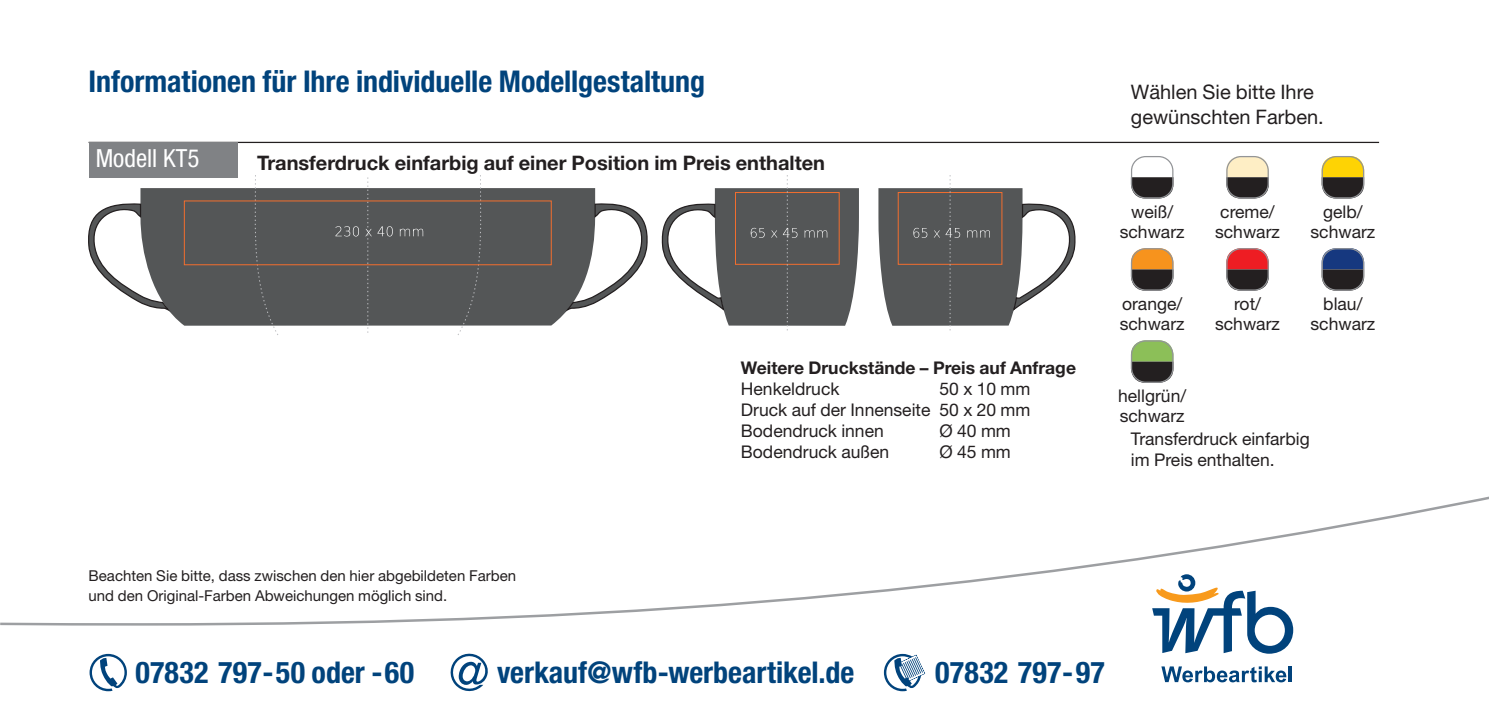
<style>
.page{position:relative;width:1489px;height:709px;background:#fff}
.page>*{position:absolute;margin:0;border:0;box-sizing:border-box;transform-origin:0 0}
.t1{font:700 condensed 30px "Helvetica Neue LT Pro";color:#01437c}
.Artikel_im_grauen_Fe{font:condensed 25px "Helvetica Neue LT Pro";color:#fff}
.Helvetica_roman_8_10{font:700 20px "Helvetica Neue LT Pro";color:#231f20}
.t2{font:20px/25px "Helvetica Neue LT Pro";color:#231f20}
.Helvetica_roman_7pt{font:17.5px/21px "Helvetica Neue LT Pro";color:#231f20}
.Helvetica_roman_7pt-2{font:700 17.5px "Helvetica Neue LT Pro";color:#231f20}
.t3{font:15px/20px "Helvetica Neue LT Pro";color:#231f20}
</style>
<div class="page">
<svg style="left:0;top:496px;width:1488px;height:130px"></svg>
<svg style="left:90px;top:654px;width:37px;height:37px"></svg>
<svg style="left:883px;top:654px;width:42px;height:37px"></svg>
<svg style="left:450px;top:653px;width:38px;height:38px"></svg>
<svg style="left:1161px;top:666px;width:125px;height:16px"></svg>
<hr style="left:1288px;top:666px;width:3px;height:16px;background:#01437c">
<svg style="left:1152px;top:574px;width:141px;height:79px"></svg>
<svg style="left:1132px;top:341px;width:41px;height:42px;background:#667b4e"></svg>
<div style="left:1130px;top:340px;width:43px;height:43px;border:1px solid #939598;border-radius:14px"></div>
<hr style="left:89px;top:142px;width:1289px;height:1px;background:#231f20">
<svg style="left:1132px;top:156px;width:41px;height:42px"></svg>
<div style="left:1130px;top:156px;width:43px;height:42px;border:1px solid #939598;border-radius:14px"></div>
<svg style="left:1132px;top:248px;width:41px;height:42px;background:#956734"></svg>
<div style="left:1130px;top:248px;width:43px;height:43px;border:1px solid #939598;border-radius:14px"></div>
<svg style="left:1323px;top:248px;width:40px;height:43px;background:#334060"></svg>
<div style="left:1321px;top:248px;width:42px;height:43px;border:1px solid #939598;border-radius:14px"></div>
<svg style="left:1227px;top:156px;width:41px;height:42px;background:#99907f"></svg>
<div style="left:1226px;top:156px;width:42px;height:42px;border:1px solid #939598;border-radius:14px"></div>
<svg style="left:1227px;top:248px;width:41px;height:43px;background:#923639"></svg>
<div style="left:1226px;top:248px;width:42px;height:43px;border:1px solid #939598;border-radius:14px"></div>
<svg style="left:1323px;top:156px;width:40px;height:42px;background:#988327"></svg>
<div style="left:1321px;top:156px;width:42px;height:42px;border:1px solid #939598;border-radius:14px"></div>
<div style="left:89px;top:142px;width:148px;height:35px;background:#808285"></div>
<div style="left:140px;top:188px;width:455px;height:138px;background:#545657"></div>
<svg style="left:456px;top:175px;width:29px;height:160px;background:#6d6f70"></svg>
<svg style="left:251px;top:175px;width:28px;height:160px;background:#6d6f70"></svg>
<div style="left:184px;top:200px;width:367px;height:65px;border:1px solid #f36e2e"></div>
<svg style="left:562px;top:202px;width:86px;height:112px"></svg>
<svg style="left:89px;top:202px;width:84px;height:112px"></svg>
<svg style="left:335px;top:177px;width:88px;height:156px;background:#6b6b6c"></svg>
<svg style="left:661px;top:175px;width:198px;height:156px"></svg>
<svg style="left:878px;top:175px;width:197px;height:156px"></svg>
<h1 class="t1" style="left:89px;top:63px;width:618px">Informationen für Ihre individuelle Modellgestaltung</h1>
<p class="Artikel_im_grauen_Fe" style="left:96px;top:144px;width:105px">Modell KT5</p>
<p class="Helvetica_roman_8_10" style="left:257px;top:150px;width:569px">Transferdruck einfarbig auf einer Position im Preis enthalten</p>
<p class="Helvetica_roman_7pt-2" style="left:741px;top:357px;width:336px">Weitere Druckstände – Preis auf Anfrage</p>
<p class="Helvetica_roman_7pt" style="left:741px;top:378px;width:100px">Henkeldruck</p>
<p class="Helvetica_roman_7pt" style="left:939px;top:378px;width:92px">50 x 10 mm</p>
<p class="Helvetica_roman_7pt" style="left:741px;top:399px;width:291px">Druck auf der Innenseite 50 x 20 mm</p>
<p class="Helvetica_roman_7pt" style="left:741px;top:420px;width:144px">Bodendruck innen</p>
<p class="Helvetica_roman_7pt" style="left:939px;top:420px;width:73px">Ø 40 mm</p>
<p class="Helvetica_roman_7pt" style="left:741px;top:441px;width:150px">Bodendruck außen</p>
<p class="Helvetica_roman_7pt" style="left:939px;top:441px;width:73px">Ø 45 mm</p>
<p class="t2" style="left:1130px;top:79px;width:194px">Wählen Sie bitte Ihre gewünschten Farben.</p>
<p class="Helvetica_roman_7pt" style="left:1131px;top:201px;width:44px">weiß/</p>
<p class="Helvetica_roman_7pt" style="left:1119px;top:221px;width:66px">schwarz</p>
<p class="Helvetica_roman_7pt" style="left:1121px;top:293px;width:62px">orange/</p>
<p class="Helvetica_roman_7pt" style="left:1119px;top:313px;width:66px">schwarz</p>
<p class="Helvetica_roman_7pt" style="left:1118px;top:385px;width:70px">hellgrün/</p>
<p class="Helvetica_roman_7pt" style="left:1119px;top:405px;width:66px">schwarz</p>
<p class="Helvetica_roman_7pt" style="left:1220px;top:201px;width:56px">creme/</p>
<p class="Helvetica_roman_7pt" style="left:1215px;top:221px;width:66px">schwarz</p>
<p class="Helvetica_roman_7pt" style="left:1233px;top:293px;width:28px">rot/</p>
<p class="Helvetica_roman_7pt" style="left:1215px;top:313px;width:66px">schwarz</p>
<p class="Helvetica_roman_7pt" style="left:1322px;top:201px;width:41px">gelb/</p>
<p class="Helvetica_roman_7pt" style="left:1310px;top:221px;width:66px">schwarz</p>
<p class="Helvetica_roman_7pt" style="left:1323px;top:293px;width:41px">blau/</p>
<p class="Helvetica_roman_7pt" style="left:1310px;top:313px;width:66px">schwarz</p>
<p class="Helvetica_roman_7pt" style="left:1130px;top:428px;width:180px">Transferdruck einfarbig im Preis enthalten.</p>
<p class="t3" style="left:89px;top:565px;width:429px">Beachten Sie bitte, dass zwischen den hier abgebildeten Farben und den Original-Farben Abweichungen möglich sind.</p>
<h1 class="t1" style="left:135px;top:654px;width:280px">07832 797-50 oder -60</h1>
<h1 class="t1" style="left:497px;top:654px;width:359px">verkauf@wfb-werbeartikel.de</h1>
<h1 class="t1" style="left:935px;top:654px;width:171px">07832 797-97</h1>
</div>
